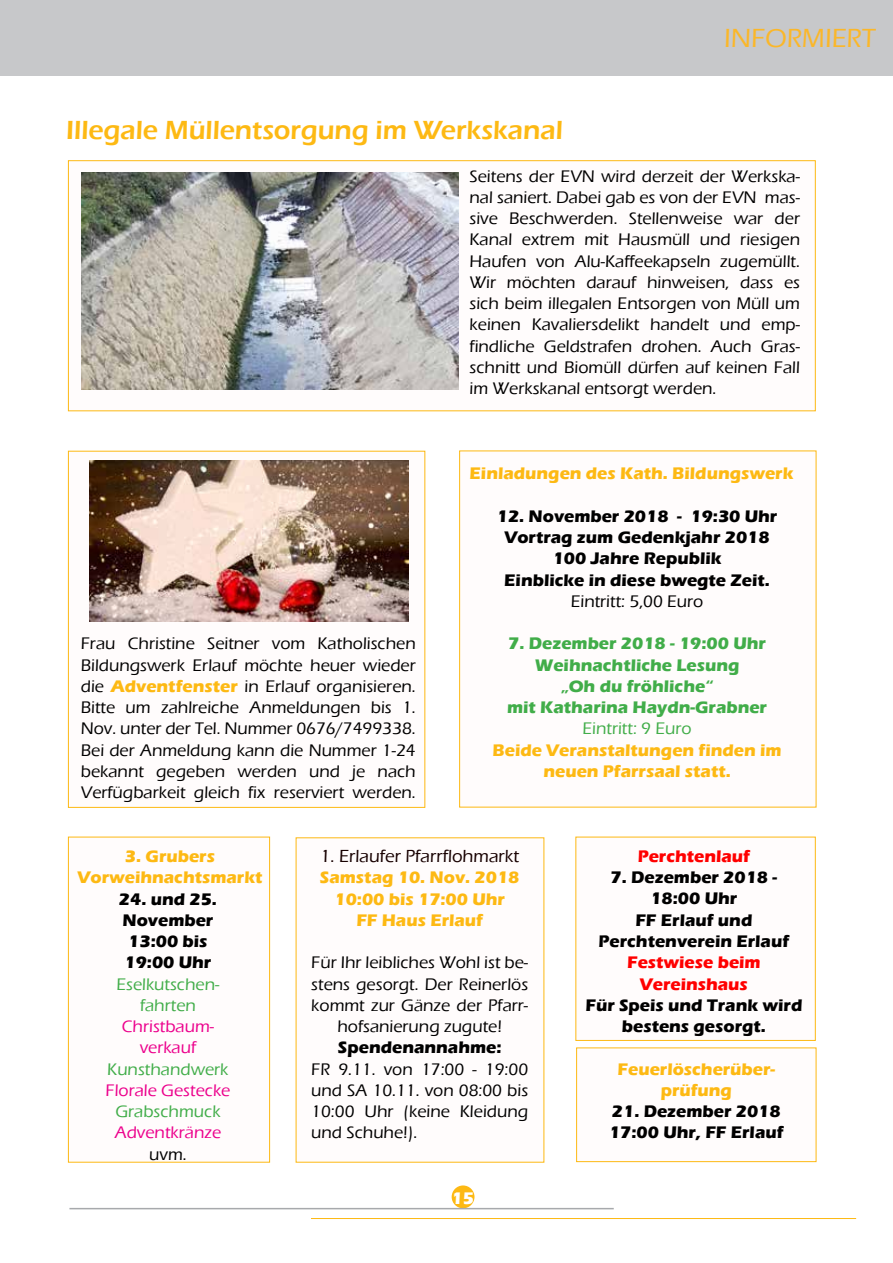
<style>
.page{position:relative;width:893px;height:1263px;background:#fff}
.page>*{position:absolute;margin:0;border:0;box-sizing:border-box;transform-origin:0 0}
.t1{font:600 27px "Eras ITC";color:#fdb913}
.t2{font:500 27px "Eras ITC";color:#fbb729}
.t3{font:500 18px "Eras ITC";color:#170000}
.t4{font:500 17.25px/21.3px "Eras ITC";color:#000;text-align:justify}
.t5{font:700 17.25px/21.3px "Eras ITC";color:#000;text-align:center}
.t6{font:700 17.25px/21.3px "Eras ITC";color:#fdb913;text-align:center}
.t7{font:700 17.25px/21.3px "Eras ITC";color:#41ad49;text-align:center}
.t8{font:500 17.25px/21.3px "Eras ITC";color:#41ad49;text-align:center}
.t9{font:500 17.25px/21.3px "Eras ITC";color:#ec008c;text-align:center}
.t10{font:700 17.25px/21.3px "Eras ITC";color:#f00;text-align:center}
.t11{font:700 17.25px "Eras ITC";color:#fff}
.s1{font-weight:700;color:#fdb913}
</style>
<div class="page">
<div style="left:0;top:0;width:893px;height:75px;background:#c7c8ca"></div>
<div style="left:452px;top:1185px;width:22px;height:23px;background:#fdb913;border-radius:50%"></div>
<hr style="left:311px;top:1218px;width:545px;height:1px;background:#fdb913">
<hr style="left:69px;top:1208px;width:545px;height:1px;background:#a7a9ac">
<div style="left:68px;top:451px;width:357px;height:357px;background:#fffcfc;border:1px solid #fdb913"></div>
<div style="left:68px;top:837px;width:202px;height:325px;background:#fffcfc;border:1px solid #fdb913"></div>
<div style="left:575px;top:837px;width:241px;height:204px;background:#fffcfc;border:1px solid #fdb913"></div>
<img style="left:89px;top:461px;width:319px;height:161px">
<div style="left:68px;top:160px;width:748px;height:251px;background:#fffcfc;border:1px solid #fdb913"></div>
<img style="left:81px;top:173px;width:378px;height:217px">
<div style="left:576px;top:1047px;width:240px;height:115px;background:#fffcfc;border:1px solid #fdb913"></div>
<h1 class="t1" style="left:66px;top:115px;width:498px">Illegale Müllentsorgung im Werkskanal</h1>
<h1 class="t2" style="left:724px;top:23px;width:153px">INFORMIERT</h1>
<p class="t4" style="left:81px;top:633px;width:337px">Frau Christine Seitner vom Katholischen Bildungswerk Erlauf möchte heuer wieder die <span class="s1">Adventfenster</span> in Erlauf organisieren.<br>Bitte um zahlreiche Anmeldungen bis 1.<br>Nov. unter der Tel. Nummer 0676/7499338.<br>Bei der Anmeldung kann die Nummer 1-24 bekannt gegeben werden und je nach Verfügbarkeit gleich fix reserviert werden.</p>
<p class="t4" style="left:470px;top:165px;width:332px">Seitens der EVN wird derzeit der Werkska&shy;nal saniert. Dabei gab es von der EVN mas&shy;sive Beschwerden. Stellenweise war der Kanal extrem mit Hausmüll und riesigen Haufen von Alu-Kaffeekapseln zugemüllt.<br>Wir möchten darauf hinweisen, dass es sich beim illegalen Entsorgen von Müll um keinen Kavaliersdelikt handelt und emp&shy;findliche Geldstrafen drohen. Auch Gras&shy;schnitt und Biomüll dürfen auf keinen Fall im Werkskanal entsorgt werden.</p>
<p class="t6" style="left:470px;top:463px;width:325px">Einladungen des Kath. Bildungswerk</p>
<p class="t5" style="left:497px;top:505px;width:282px">12. November 2018 - 19:30 Uhr<br>Vortrag zum Gedenkjahr 2018<br>100 Jahre Republik<br>Einblicke in diese bwegte Zeit.</p>
<p class="t4" style="left:571px;top:591px;width:134px">Eintritt: 5,00 Euro</p>
<p class="t7" style="left:507px;top:633px;width:261px">7. Dezember 2018 - 19:00 Uhr<br>Weihnachtliche Lesung<br>„Oh du fröhliche“<br>mit Katharina Haydn-Grabner</p>
<p class="t8" style="left:582px;top:718px;width:111px">Eintritt: 9 Euro</p>
<p class="t6" style="left:493px;top:739px;width:291px">Beide Veranstaltungen finden im neuen Pfarrsaal statt.</p>
<p class="t6" style="left:78px;top:845px;width:186px">3. Grubers<br>Vorweihnachtsmarkt</p>
<p class="t5" style="left:119px;top:888px;width:100px">24. und 25.<br>November<br>13:00 bis<br>19:00 Uhr</p>
<p class="t8" style="left:116px;top:973px;width:105px">Eselkutschen&shy;fahrten</p>
<p class="t9" style="left:122px;top:1016px;width:94px">Christbaum&shy;verkauf</p>
<p class="t8" style="left:107px;top:1058px;width:123px">Kunsthandwerk</p>
<p class="t9" style="left:106px;top:1079px;width:126px">Florale Gestecke</p>
<p class="t8" style="left:115px;top:1101px;width:107px">Grabschmuck</p>
<p class="t9" style="left:115px;top:1122px;width:108px">Adventkränze</p>
<p class="t4" style="left:149px;top:1143px;width:39px">uvm.</p>
<p class="t3" style="left:320px;top:846px;width:201px">1. Erlaufer Pfarrflohmarkt</p>
<p class="t6" style="left:320px;top:867px;width:201px">Samstag 10. Nov. 2018<br>10:00 bis 17:00 Uhr<br>FF Haus Erlauf</p>
<p class="t4" style="left:311px;top:952px;width:218px;text-align:center">Für Ihr leibliches Wohl ist be&shy;stens gesorgt. Der Reinerlös kommt zur Gänze der Pfarr&shy;hofsanierung zugute!</p>
<p class="t5" style="left:338px;top:1037px;width:165px">Spendenannahme:</p>
<p class="t4" style="left:311px;top:1058px;width:218px">FR 9.11. von 17:00 - 19:00 und SA 10.11. von 08:00 bis 10:00 Uhr (keine Kleidung und Schuhe!).</p>
<p class="t6" style="left:618px;top:1058px;width:159px">Feuerlöscherüber&shy;prüfung</p>
<p class="t10" style="left:638px;top:846px;width:114px">Perchtenlauf</p>
<p class="t5" style="left:599px;top:867px;width:192px">7. Dezember 2018 -<br>18:00 Uhr<br>FF Erlauf und<br>Perchtenverein Erlauf</p>
<p class="t10" style="left:627px;top:952px;width:135px">Festwiese beim<br>Vereinshaus</p>
<p class="t5" style="left:585px;top:994px;width:218px">Für Speis und Trank wird bestens gesorgt.</p>
<p class="t5" style="left:609px;top:1101px;width:176px;text-align:left">21. Dezember 2018<br>17:00 Uhr, FF Erlauf</p>
<p class="t11" style="left:452px;top:1188px;width:24px">15</p>
</div>
